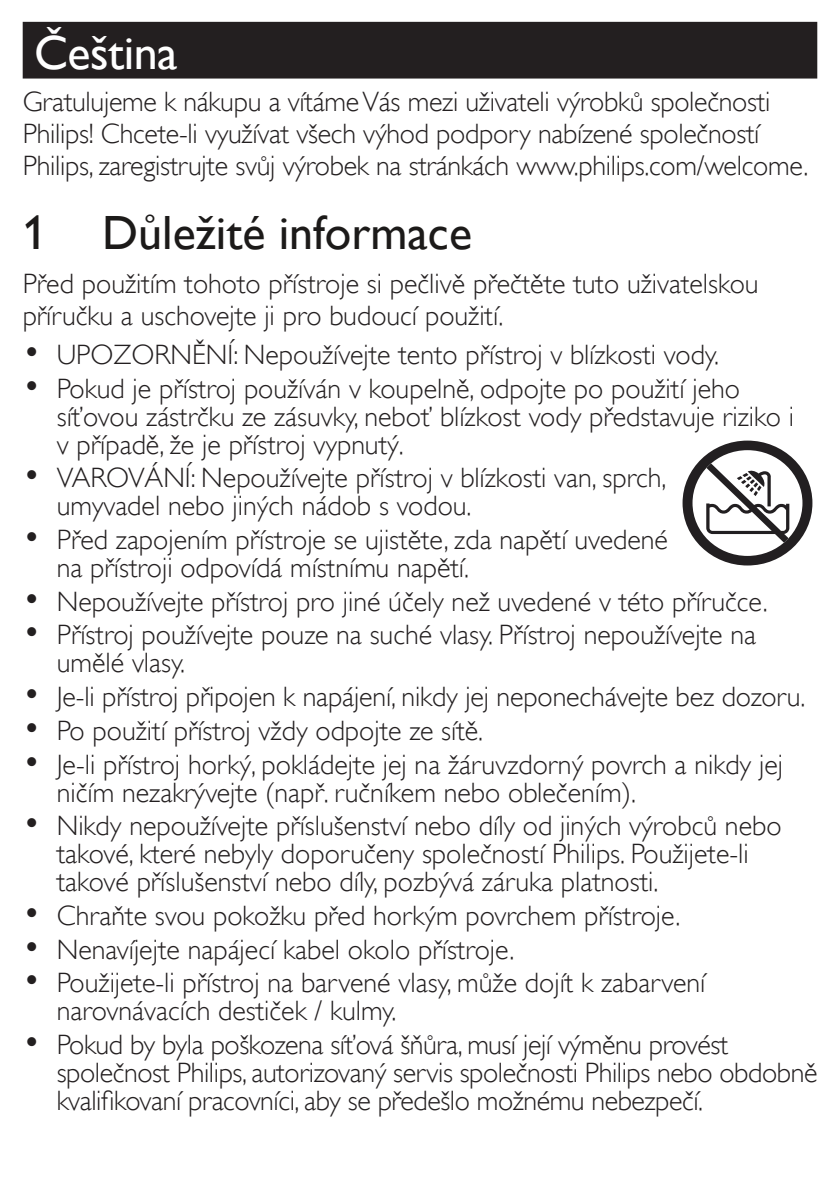
<style>
.page{position:relative;width:840px;height:1191px;background:#fff}
.page>*{position:absolute;margin:0;border:0;box-sizing:border-box;transform-origin:0 0}
.t1{font:48px "Gill Sans Alt One WGL";color:#1c1a19}
.t2{font:48px "Gill Sans Alt One WGL";letter-spacing:-.01em;color:#fff}
.t3{font:28px/28px "Gill Sans Alt One WGL Light";color:#231f20}
.s1{font-size:36px}
</style>
<div class="page">
<div style="left:23px;top:22px;width:793px;height:57px;background:#231f20"></div>
<div style="left:682px;top:440px;width:130px;height:125px;background:#221f21;border-radius:50%"></div>
<div style="left:692px;top:450px;width:110px;height:106px;background:#fff;border-radius:50%"></div>
<svg style="left:696px;top:454px;width:99px;height:95px"></svg>
<h1 class="t2" style="left:34px;top:20px;width:145px">Čeština</h1>
<p class="t3" style="left:23px;top:85px;width:786px;line-height:32px">Gratulujeme k nákupu a vítáme Vás mezi uživateli výrobků společnosti<br>Philips! Chcete-li využívat všech výhod podpory nabízené společností<br>Philips, zaregistrujte svůj výrobek na stránkách www.philips.com/welcome.</p>
<h1 class="t1" style="left:23px;top:200px;width:450px">1 Důležité informace</h1>
<p class="t3" style="left:23px;top:267px;width:737px;line-height:32px">Před použitím tohoto přístroje si pečlivě přečtěte tuto uživatelskou příručku a uschovejte ji pro budoucí použití.</p>
<p class="t3" style="left:23px;top:341px;width:697px"><span class="s1">•</span> UPOZORNĚNÍ: Nepoužívejte tento přístroj v blízkosti vody.</p>
<p class="t3" style="left:57px;top:374px;width:738px;text-indent:-34px"><span class="s1">•</span> Pokud je přístroj používán v koupelně, odpojte po použití jeho síťovou zástrčku ze zásuvky, neboť blízkost vody představuje riziko i v případě, že je přístroj vypnutý.</p>
<p class="t3" style="left:57px;top:464px;width:610px;text-indent:-34px"><span class="s1">•</span> VAROVÁNÍ: Nepoužívejte přístroj v blízkosti van, sprch, umyvadel nebo jiných nádob s vodou.</p>
<p class="t3" style="left:57px;top:526px;width:612px;text-indent:-34px"><span class="s1">•</span> Před zapojením přístroje se ujistěte, zda napětí uvedené na přístroji odpovídá místnímu napětí.</p>
<p class="t3" style="left:23px;top:587px;width:746px"><span class="s1">•</span> Nepoužívejte přístroj pro jiné účely než uvedené v této příručce.</p>
<p class="t3" style="left:57px;top:621px;width:700px;text-indent:-34px"><span class="s1">•</span> Přístroj používejte pouze na suché vlasy. Přístroj nepoužívejte na umělé vlasy.</p>
<p class="t3" style="left:23px;top:683px;width:783px"><span class="s1">•</span> Je-li přístroj připojen k napájení, nikdy jej neponechávejte bez dozoru.</p>
<p class="t3" style="left:23px;top:716px;width:462px"><span class="s1">•</span> Po použití přístroj vždy odpojte ze sítě.</p>
<p class="t3" style="left:57px;top:750px;width:727px;text-indent:-34px"><span class="s1">•</span> Je-li přístroj horký, pokládejte jej na žáruvzdorný povrch a nikdy jej ničím nezakrývejte (např. ručníkem nebo oblečením).</p>
<p class="t3" style="left:57px;top:812px;width:726px;text-indent:-34px"><span class="s1">•</span> Nikdy nepoužívejte příslušenství nebo díly od jiných výrobců nebo takové, které nebyly doporučeny společností Philips. Použijete-li takové příslušenství nebo díly, pozbývá záruka platnosti.</p>
<p class="t3" style="left:23px;top:901px;width:658px"><span class="s1">•</span> Chraňte svou pokožku před horkým povrchem přístroje.</p>
<p class="t3" style="left:23px;top:935px;width:493px"><span class="s1">•</span> Nenavíjejte napájecí kabel okolo přístroje.</p>
<p class="t3" style="left:57px;top:969px;width:650px;text-indent:-34px"><span class="s1">•</span> Použijete-li přístroj na barvené vlasy, může dojít k zabarvení narovnávacích destiček / kulmy.</p>
<p class="t3" style="left:57px;top:1030px;width:761px;text-indent:-34px"><span class="s1">•</span> Pokud by byla poškozena síťová šňůra, musí její výměnu provést společnost Philips, autorizovaný servis společnosti Philips nebo obdobně kvalifikovaní pracovníci, aby se předešlo možnému nebezpečí.</p>
</div>
